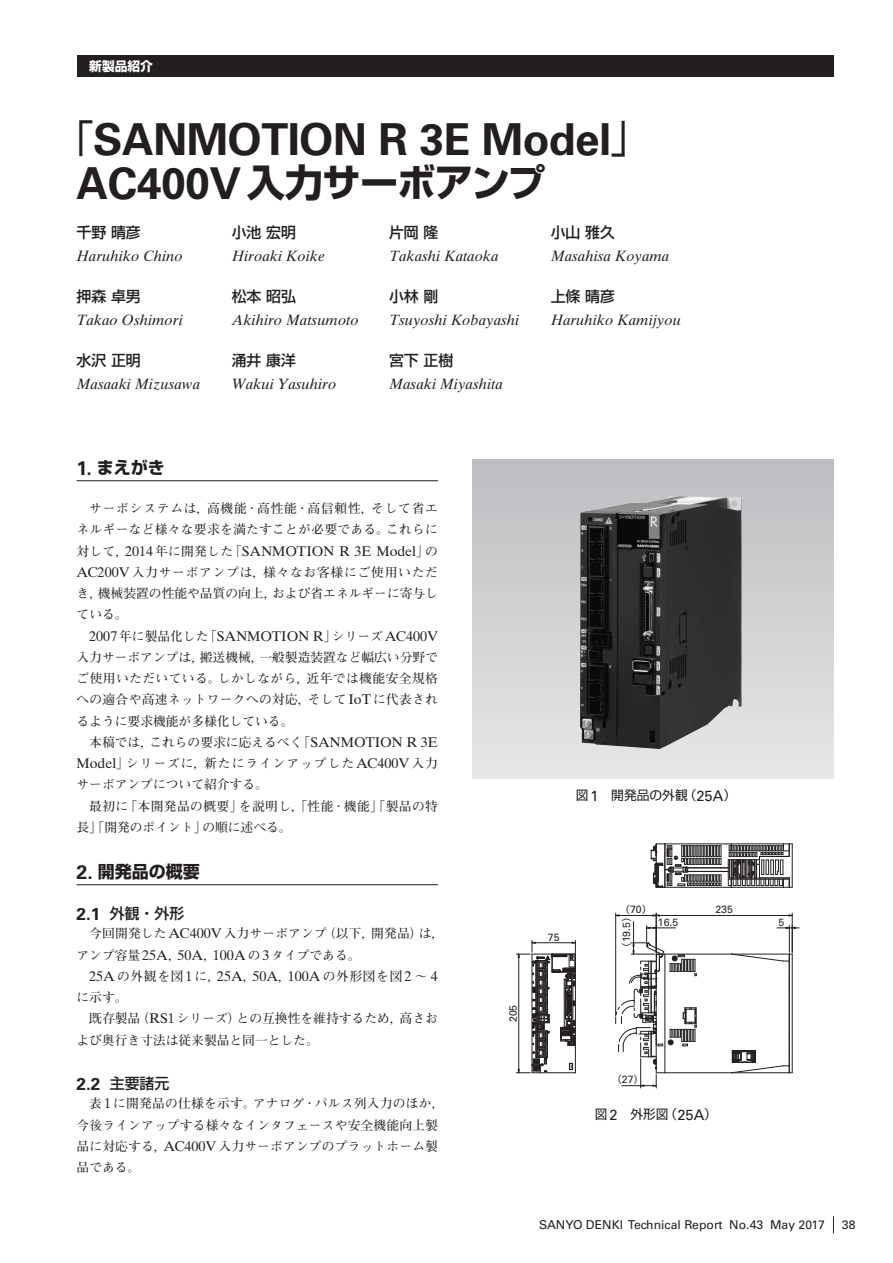
<style>
.page{position:relative;width:893px;height:1263px;background:#fff}
.page>*{position:absolute;margin:0;border:0;box-sizing:border-box;transform-origin:0 0}
.t1{font:700 43.95px "Univers";letter-spacing:-.015em;color:#231f20}
.t2{font:700 38.25px "Shin Go Pro";letter-spacing:-.025em;color:#231f20}
.t3{font:700 16.95px "Shin Go Pro";color:#231f20}
.t4{font:italic 14.85px "Times Ten";color:#231f20}
.t5{font:500 14.85px "Shin Go Pro";color:#231f20}
.t6{font:14.1px "Times Ten";color:#231f20}
.t7{font:700 12.75px/21.3px "Futo Min A101 Pro";letter-spacing:.015em;color:#231f20;text-align:justify}
.t8{font:700 12.75px/21.3px "Futo Min A101 Pro";letter-spacing:.035em;color:#231f20}
.t9{font:12.75px "Shin Go Pro";color:#231f20}
.t10{font:700 12.75px "Shin Go Pro";color:#fff}
.t11{font:12.15px "Univers";color:#231f20}
.t12{font:10.5px "Univers";color:#231f20}
.t13{font:9.6px "Shin Go Pro";color:#231f20}
.s1{font-family:"Shin Go Pro";font-weight:400;font-size:38.25px}
.s2{font-family:"Univers";font-size:43.95px}
.s3{font-family:"Univers";font-size:19.5px}
.s4{font-family:"Futo Min A101 Pro";font-weight:700;font-size:12.75px}
.s5{font-family:"Times Ten";font-weight:400;font-size:14.1px}
.s6{font-family:"Univers";font-weight:700;font-size:17.1px}
.s7{font-family:"Univers";font-size:14.7px}
.s8{font-family:"Univers";font-size:10.5px}
.s9{font-family:"Shin Go Pro";font-size:9.6px}
</style>
<div class="page">
<svg style="left:833px;top:1216px;width:1px;height:17px"></svg>
<div style="left:472px;top:459px;width:361px;height:319px;background:linear-gradient(to bottom,#bcbdc0,#e6e7e9)"></div>
<img style="left:580px;top:496px;width:162px;height:253px">
<div style="left:77px;top:55px;width:756px;height:22px;background:#231f20"></div>
<hr style="left:77px;top:480px;width:361px;height:1px;background:#231f20">
<hr style="left:77px;top:884px;width:361px;height:1px;background:#231f20">
<hr style="left:792px;top:954px;width:1px;height:119px;background:#231f20">
<hr style="left:789px;top:961px;width:1px;height:105px;background:#231f20">
<hr style="left:665px;top:1072px;width:66px;height:1px;background:#231f20">
<hr style="left:665px;top:954px;width:66px;height:1px;background:#231f20">
<hr style="left:792px;top:844px;width:1px;height:43px;background:#231f20">
<svg style="left:651px;top:843px;width:141px;height:45px"></svg>
<svg style="left:731px;top:1048px;width:61px;height:25px"></svg>
<svg style="left:516px;top:940px;width:60px;height:133px"></svg>
<hr style="left:615px;top:913px;width:1px;height:103px;background:#231f20">
<hr style="left:656px;top:913px;width:1px;height:40px;background:#231f20">
<hr style="left:792px;top:913px;width:1px;height:39px;background:#231f20">
<hr style="left:660px;top:915px;width:129px;height:1px;background:#231f20">
<svg style="left:731px;top:925px;width:68px;height:37px"></svg>
<svg style="left:615px;top:914px;width:82px;height:174px"></svg>
<p class="t10" style="left:89px;top:56px;width:65px">新製品紹介</p>
<h1 class="t1" style="left:55px;top:113px;width:595px"><span class="s1">「</span>SANMOTION R 3E Model<span class="s1">」</span></h1>
<h2 class="t2" style="left:77px;top:153px;width:471px"><span class="s2">AC400V</span> 入力サーボアンプ</h2>
<p class="t5" style="left:77px;top:221px;width:66px">千野晴彦</p>
<p class="t5" style="left:232px;top:221px;width:66px">小池宏明</p>
<p class="t5" style="left:389px;top:221px;width:51px">片岡隆</p>
<p class="t5" style="left:551px;top:221px;width:66px">小山雅久</p>
<p class="t4" style="left:77px;top:248px;width:108px">Haruhiko Chino</p>
<p class="t4" style="left:232px;top:248px;width:95px">Hiroaki Koike</p>
<p class="t4" style="left:389px;top:248px;width:111px">Takashi Kataoka</p>
<p class="t4" style="left:551px;top:248px;width:120px">Masahisa Koyama</p>
<p class="t5" style="left:77px;top:284px;width:66px">押森卓男</p>
<p class="t5" style="left:232px;top:284px;width:66px">松本昭弘</p>
<p class="t5" style="left:389px;top:284px;width:51px">小林剛</p>
<p class="t5" style="left:551px;top:284px;width:66px">上條晴彦</p>
<p class="t4" style="left:77px;top:311px;width:108px">Takao Oshimori</p>
<p class="t4" style="left:232px;top:311px;width:128px">Akihiro Matsumoto</p>
<p class="t4" style="left:389px;top:311px;width:132px">Tsuyoshi Kobayashi</p>
<p class="t4" style="left:551px;top:311px;width:132px">Haruhiko Kamijyou</p>
<p class="t5" style="left:77px;top:348px;width:66px">水沢正明</p>
<p class="t5" style="left:232px;top:348px;width:66px">涌井康洋</p>
<p class="t5" style="left:389px;top:348px;width:66px">宮下正樹</p>
<p class="t4" style="left:77px;top:375px;width:125px">Masaaki Mizusawa</p>
<p class="t4" style="left:232px;top:375px;width:106px">Wakui Yasuhiro</p>
<p class="t4" style="left:389px;top:375px;width:115px">Masaki Miyashita</p>
<h3 class="t3" style="left:77px;top:454px;width:90px"><span class="s3">1.</span> まえがき</h3>
<p class="t7" style="left:77px;top:496px;width:363px;text-align:right">サーボシステムは，高機能･高性能･高信頼性，そして省エネルギーなど様々な要求を満たすことが必要である。これらに</p>
<p class="t6" style="left:77px;top:542px;width:363px"><span class="s4">対して，</span>2014<span class="s4">年に開発した「</span>SANMOTION R 3E Model<span class="s4">」の</span></p>
<p class="t7" style="left:77px;top:560px;width:363px"><span class="s5">AC200V</span>入力サーボアンプは，様々なお客様にご使用いただき，機械装置の性能や品質の向上，および省エネルギーに寄与している。</p>
<p class="t6" style="left:89px;top:627px;width:350px">2007<span class="s4">年に製品化した「</span>SANMOTION R<span class="s4">」シリーズ</span>AC400V</p>
<p class="t7" style="left:77px;top:645px;width:363px">入力サーボアンプは，搬送機械，一般製造装置など幅広い分野でご使用いただいている。しかしながら，近年では機能安全規格への適合や高速ネットワークへの対応，そして<span class="s5">IoT</span>に代表されるように要求機能が多様化している。</p>
<p class="t7" style="left:77px;top:730px;width:363px;text-indent:13px">本稿では，これらの要求に応えるべく｢<span class="s5">SANMOTION R 3E Model</span>｣シリーズに，新たにラインアップした<span class="s5">AC400V</span>入力サーボアンプについて紹介する。</p>
<p class="t8" style="left:77px;top:794px;width:363px;text-indent:13px">最初に「本開発品の概要」を説明し，「性能･機能」「製品の特長」「開発のポイント」の順に述べる。</p>
<h3 class="t3" style="left:77px;top:858px;width:125px"><span class="s3">2.</span> 開発品の概要</h3>
<p class="t5" style="left:77px;top:901px;width:109px"><span class="s6">2.1</span> 外観・外形</p>
<p class="t7" style="left:76px;top:921px;width:369px;text-indent:13px">今回開発した<span class="s5">AC400V</span>入力サーボアンプ（以下，開発品）は，アンプ容量<span class="s5">25A</span>，<span class="s5">50A</span>，<span class="s5">100A</span>の<span class="s5">3</span>タイプである。</p>
<p class="t6" style="left:89px;top:967px;width:350px">25A<span class="s4">の外観を図</span>1<span class="s4">に，</span>25A<span class="s4">，</span>50A<span class="s4">，</span>100A<span class="s4">の外形図を図</span>2 <span class="s4">～</span> 4</p>
<p class="t7" style="left:77px;top:985px;width:53px">に示す。</p>
<p class="t7" style="left:89px;top:1006px;width:350px">既存製品（<span class="s5">RS1</span>シリーズ）との互換性を維持するため，高さお</p>
<p class="t7" style="left:76px;top:1027px;width:244px">よび奥行き寸法は従来製品と同一とした。</p>
<p class="t5" style="left:77px;top:1071px;width:94px"><span class="s6">2.2</span> 主要諸元</p>
<p class="t7" style="left:76px;top:1091px;width:369px;text-align:left;text-indent:13px">表<span class="s5">1</span>に開発品の仕様を示す。アナログ･パルス列入力のほか，今後ラインアップする様々なインタフェースや安全機能向上製品に対応する，<span class="s5">AC400V</span>入力サーボアンプのプラットホーム製品である。</p>
<p class="t9" style="left:576px;top:785px;width:162px">図<span class="s7">1</span> 開発品の外観（<span class="s7">25A</span>）</p>
<p class="t12" style="left:507px;top:1022px;width:19px;rotate:-90deg">205</p>
<p class="t12" style="left:548px;top:931px;width:13px">75</p>
<p class="t13" style="left:620px;top:901px;width:32px">（<span class="s8">70</span>）</p>
<p class="t12" style="left:620px;top:952px;width:40px;rotate:-90deg"><span class="s9">（</span>19.5<span class="s9">）</span></p>
<p class="t12" style="left:658px;top:916px;width:22px">16.5</p>
<p class="t12" style="left:715px;top:903px;width:19px">235</p>
<p class="t13" style="left:612px;top:1071px;width:32px">（<span class="s8">27</span>）</p>
<p class="t9" style="left:595px;top:1104px;width:124px">図<span class="s7">2</span> 外形図（<span class="s7">25A</span>）</p>
<p class="t12" style="left:779px;top:916px;width:7px">5</p>
<p class="t11" style="left:539px;top:1218px;width:287px">SANYO DENKI Technical Report No.43 May 2017</p>
<p class="t11" style="left:842px;top:1218px;width:15px">38</p>
</div>
